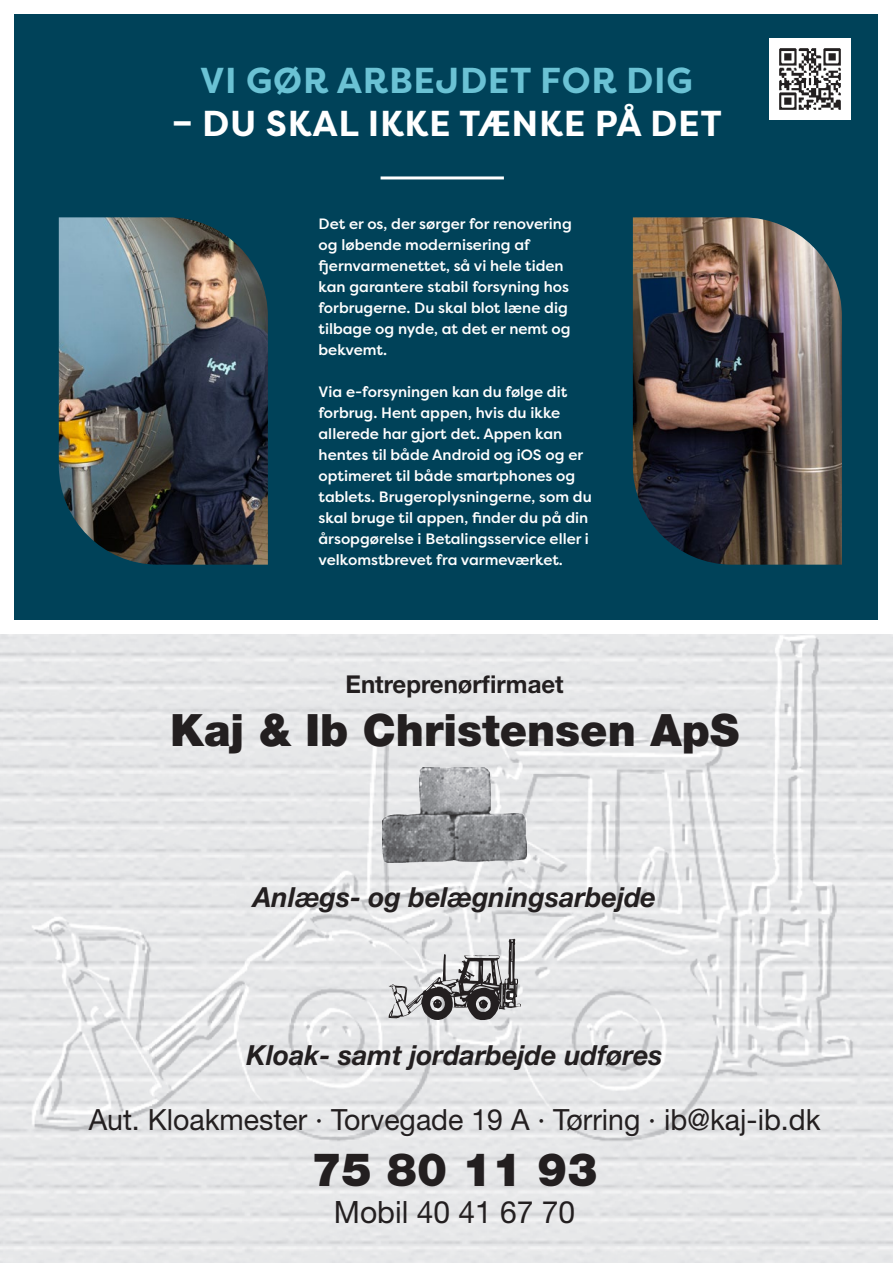
<style>
.page{position:relative;width:893px;height:1263px;background:#fff}
.page>*{position:absolute;margin:0;border:0;box-sizing:border-box;transform-origin:0 0}
.t1{font:900 46.2px "Helvetica Neue LT Std";color:#231f20}
.t2{font:900 44.7px "Helvetica Neue LT Std";color:#231f20}
.t3{font:700 36px "Filson Pro";letter-spacing:.02em;color:#fff}
.t4{font:700 36px "Filson Pro";letter-spacing:.02em;color:#6bc2d4}
.t5{font:30.75px "Helvetica Neue LT Std";color:#231f20}
.t6{font:29.25px "Helvetica Neue LT Std";color:#231f20}
.t7{font:italic 700 27.75px "Helvetica Neue LT Std";color:#231f20}
.t8{font:700 24.6px "Helvetica Neue LT Std";color:#231f20}
.P1{font:500 15px/21px "Filson Pro";color:#fff}
</style>
<div class="page">
<div style="left:15px;top:15px;width:878px;height:605px;background:#004259"></div>
<img style="left:0;top:634px;width:893px;height:629px">
<img style="left:383px;top:768px;width:143px;height:94px">
<svg style="left:388px;top:936px;width:133px;height:85px"></svg>
<hr style="left:381px;top:176px;width:123px;height:3px;background:#fff">
<img style="left:59px;top:217px;width:209px;height:348px">
<img style="left:633px;top:217px;width:209px;height:348px">
<img style="left:770px;top:38px;width:81px;height:81px">
<div style="left:878px;top:4px;width:15px;height:627px;background:#fff"></div>
<h3 class="t4" style="left:200px;top:58px;width:494px">VI GØR ARBEJDET FOR DIG</h3>
<h3 class="t3" style="left:172px;top:101px;width:552px">– DU SKAL IKKE TÆNKE PÅ DET</h3>
<p class="P1" style="left:319px;top:213px;width:255px">Det er os, der sørger for renovering og løbende modernisering af fjernvarmenettet, så vi hele tiden kan garantere stabil forsyning hos forbrugerne. Du skal blot læne dig tilbage og nyde, at det er nemt og bekvemt.</p>
<p class="P1" style="left:319px;top:381px;width:275px">Via e-forsyningen kan du følge dit forbrug. Hent appen, hvis du ikke allerede har gjort det. Appen kan hentes til både Android og iOS og er optimeret til både smartphones og tablets. Brugeroplysningerne, som du skal bruge til appen, finder du på din årsopgørelse i Betalingsservice eller i velkomstbrevet fra varmeværket.</p>
<p class="t8" style="left:345px;top:669px;width:220px">Entreprenørfirmaet</p>
<p class="t2" style="left:170px;top:704px;width:570px">Kaj &amp; Ib Christensen ApS</p>
<p class="t7" style="left:253px;top:880px;width:404px">Anlægs- og belægningsarbejde</p>
<p class="t7" style="left:247px;top:1038px;width:418px">Kloak- samt jordarbejde udføres</p>
<p class="t6" style="left:89px;top:1102px;width:733px">Aut. Kloakmester · Torvegade 19 A · Tørring · ib@kaj-ib.dk</p>
<p class="t1" style="left:312px;top:1142px;width:287px">75 80 11 93</p>
<p class="t5" style="left:334px;top:1193px;width:243px">Mobil 40 41 67 70</p>
</div>
